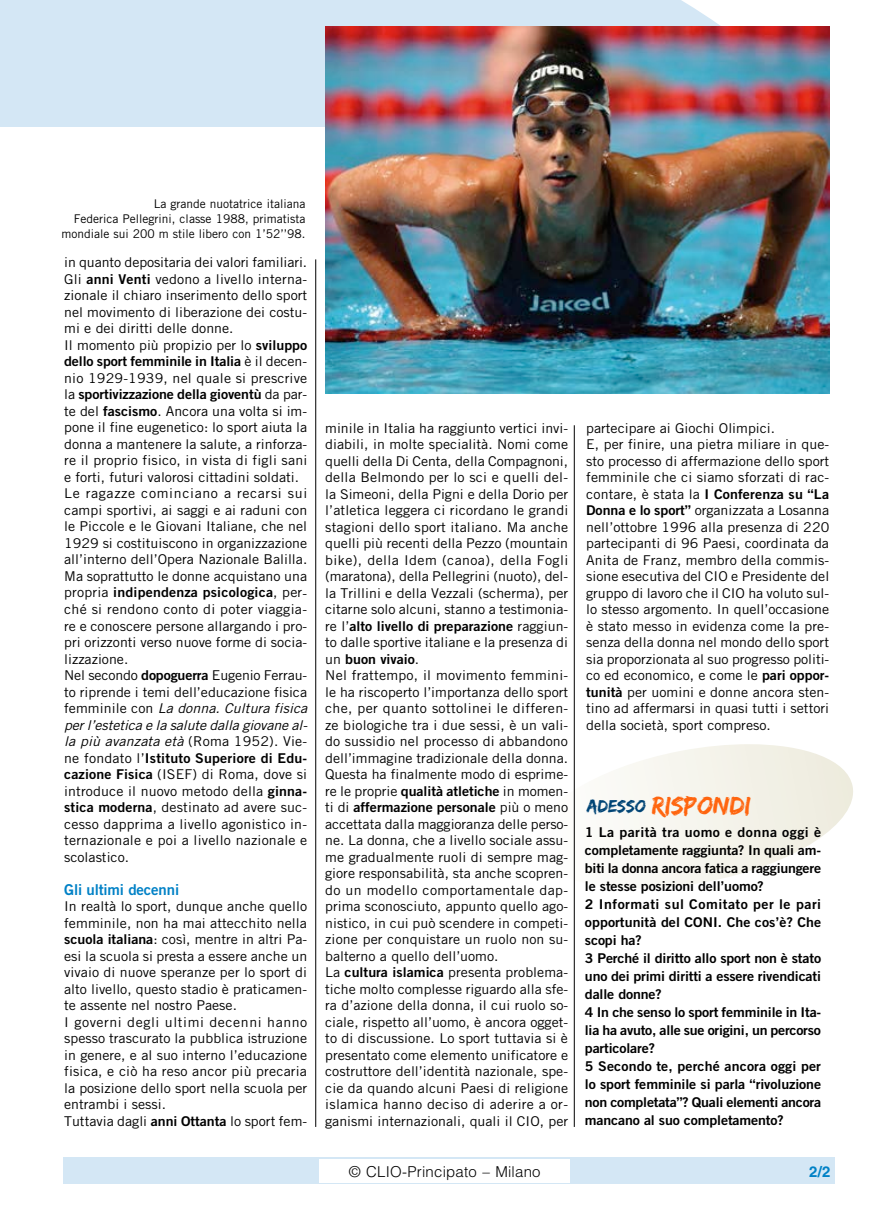
<style>
.page{position:relative;width:893px;height:1212px;background:#fff}
.page>*{position:absolute;margin:0;border:0;box-sizing:border-box;transform-origin:0 0}
.t1{font:26.55px "Edo SZ";color:#ff650f}
.t2{font:300 15px "Helvetica LT Std";letter-spacing:.015em;color:#000}
.t3{font:15px "Trade Gothic LT Std Bd 2";letter-spacing:-.01em;color:#0081c6}
.t4{font:700 15px "Helvetica LT Std";color:#0081c6}
.t5{font:13.5px/16.5px "Trade Gothic LT Std";color:#000;scale:1.05 1}
.t6{font:13.5px/18px "Trade Gothic LT Std Bd 2";letter-spacing:-.01em;color:#000;scale:1.05 1}
.t7{font:13.5px "Trade Gothic LT Std Bd 2";letter-spacing:.015em;color:#000;scale:1.05 1}
.t8{font:12px/15px "Trade Gothic LT Std";color:#000;text-align:right}
.s1{font-family:"Trade Gothic LT Std Bd 2"}
.s2{font-family:"Trade Gothic LT Std"}
.s3{font-style:italic}
.s4{font-size:18.3px;color:#004475}
</style>
<div class="page">
<div style="left:64px;top:1157px;width:771px;height:27px;background:#d4e7f5"></div>
<div style="left:319px;top:1159px;width:251px;height:23px;background:#fff"></div>
<svg style="left:23px;top:0;width:807px;height:432px"></svg>
<div style="left:0;top:128px;width:893px;height:207px;background:#fff"></div>
<div style="left:0;top:0;width:23px;height:127px;background:#d4e7f5"></div>
<hr style="left:315px;top:259px;width:1px;height:868px;background:#000">
<svg style="left:573px;top:744px;width:280px;height:155px"></svg>
<img style="left:325px;top:27px;width:504px;height:366px">
<hr style="left:574px;top:425px;width:1px;height:702px;background:#000">
<p class="t8" style="left:61px;top:196px;width:245px">La grande nuotatrice italiana<br>Federica Pellegrini, classe 1988, primatista mondiale sui 200 m stile libero con 1’52’’98.</p>
<p class="t5" style="left:64px;top:254px;width:233px">in quanto depositaria dei valori familiari.<br>Gli <span class="s1">anni Venti</span> vedono a livello interna&shy;zionale il chiaro inserimento dello sport nel movimento di liberazione dei costu&shy;mi e dei diritti delle donne.<br>Il momento più propizio per lo <span class="s1">sviluppo</span></p>
<p class="t6" style="left:64px;top:352px;width:233px">dello sport femminile in Italia <span class="s2">è il decen-</span></p>
<p class="t5" style="left:64px;top:370px;width:233px">nio 1929-1939, nel quale si prescrive</p>
<p class="t6" style="left:64px;top:385px;width:233px"><span class="s2">la</span> sportivizzazione della gioventù <span class="s2">da par-</span></p>
<p class="t5" style="left:64px;top:403px;width:233px">te del <span class="s1">fascismo</span>. Ancora una volta si im&shy;pone il fine eugenetico: lo sport aiuta la donna a mantenere la salute, a rinforza&shy;re il proprio fisico, in vista di figli sani e forti, futuri valorosi cittadini soldati.<br>Le ragazze cominciano a recarsi sui campi sportivi, ai saggi e ai raduni con le Piccole e le Giovani Italiane, che nel 1929 si costituiscono in organizzazione all’interno dell’Opera Nazionale Balilla.<br>Ma soprattutto le donne acquistano una</p>
<p class="t7" style="left:64px;top:584px;width:233px"><span class="s2">propria</span> indipendenza psicologica<span class="s2">, per-</span></p>
<p class="t5" style="left:64px;top:601px;width:233px">ché si rendono conto di poter viaggia&shy;re e conoscere persone allargando i pro&shy;pri orizzonti verso nuove forme di socia&shy;lizzazione.<br>Nel secondo <span class="s1">dopoguerra</span> Eugenio Ferrau&shy;to riprende i temi dell’educazione fisica femminile con <span class="s3">La donna. Cultura fisica per l’estetica e la salute dalla giovane al&shy;la più avanzata età</span> (Roma 1952). Vie-</p>
<p class="t7" style="left:64px;top:749px;width:233px"><span class="s2">ne fondato l’</span>Istituto Superiore di Edu-</p>
<p class="t5" style="left:64px;top:766px;width:233px;text-align:justify"><span class="s1">cazione Fisica</span> (ISEF) di Roma, dove si introduce il nuovo metodo della <span class="s1">ginna&shy;stica moderna</span>, destinato ad avere suc&shy;cesso dapprima a livello agonistico in&shy;ternazionale e poi a livello nazionale e scolastico.</p>
<p class="t3" style="left:64px;top:880px;width:116px">Gli ultimi decenni</p>
<p class="t5" style="left:64px;top:898px;width:233px">In realtà lo sport, dunque anche quello femminile, non ha mai attecchito nella <span class="s1">scuola italiana</span>: così, mentre in altri Pa&shy;esi la scuola si presta a essere anche un vivaio di nuove speranze per lo sport di alto livello, questo stadio è praticamen&shy;te assente nel nostro Paese.<br>I governi degli ultimi decenni hanno spesso trascurato la pubblica istruzione in genere, e al suo interno l’educazione fisica, e ciò ha reso ancor più precaria la posizione dello sport nella scuola per entrambi i sessi.<br>Tuttavia dagli <span class="s1">anni Ottanta</span> lo sport fem-</p>
<p class="t5" style="left:325px;top:420px;width:233px;text-align:justify">minile in Italia ha raggiunto vertici invi&shy;diabili, in molte specialità. Nomi come quelli della Di Centa, della Compagnoni, della Belmondo per lo sci e quelli del&shy;la Simeoni, della Pigni e della Dorio per l’atletica leggera ci ricordano le grandi stagioni dello sport italiano. Ma anche quelli più recenti della Pezzo (mountain bike), della Idem (canoa), della Fogli (maratona), della Pellegrini (nuoto), del&shy;la Trillini e della Vezzali (scherma), per citarne solo alcuni, stanno a testimonia-</p>
<p class="t6" style="left:325px;top:617px;width:233px"><span class="s2">re l’</span>alto livello di preparazione <span class="s2">raggiun-</span></p>
<p class="t5" style="left:325px;top:634px;width:233px">to dalle sportive italiane e la presenza di</p>
<p class="t6" style="left:325px;top:650px;width:91px"><span class="s2">un</span> buon vivaio<span class="s2">.</span></p>
<p class="t5" style="left:325px;top:667px;width:233px;text-align:justify">Nel frattempo, il movimento femmini&shy;le ha riscoperto l’importanza dello sport che, per quanto sottolinei le differen&shy;ze biologiche tra i due sessi, è un vali&shy;do sussidio nel processo di abbandono dell’immagine tradizionale della donna.<br>Questa ha finalmente modo di esprime&shy;re le proprie <span class="s1">qualità atletiche</span> in momen-</p>
<p class="t6" style="left:325px;top:798px;width:233px"><span class="s2">ti di</span> affermazione personale <span class="s2">più o meno</span></p>
<p class="t5" style="left:325px;top:816px;width:233px">accettata dalla maggioranza delle perso&shy;ne. La donna, che a livello sociale assu&shy;me gradualmente ruoli di sempre mag&shy;giore responsabilità, sta anche scopren&shy;do un modello comportamentale dap&shy;prima sconosciuto, appunto quello ago&shy;nistico, in cui può scendere in competi&shy;zione per conquistare un ruolo non su&shy;balterno a quello dell’uomo.<br>La <span class="s1">cultura islamica</span> presenta problema&shy;tiche molto complesse riguardo alla sfe&shy;ra d’azione della donna, il cui ruolo so&shy;ciale, rispetto all’uomo, è ancora ogget&shy;to di discussione. Lo sport tuttavia si è presentato come elemento unificatore e costruttore dell’identità nazionale, spe&shy;cie da quando alcuni Paesi di religione islamica hanno deciso di aderire a or&shy;ganismi internazionali, quali il CIO, per</p>
<p class="t5" style="left:586px;top:420px;width:233px">partecipare ai Giochi Olimpici.<br>E, per finire, una pietra miliare in que&shy;sto processo di affermazione dello sport femminile che ci siamo sforzati di rac&shy;contare, è stata la <span class="s1">I Conferenza su “La Donna e lo sport”</span> organizzata a Losanna nell’ottobre 1996 alla presenza di 220 partecipanti di 96 Paesi, coordinata da Anita de Franz, membro della commis&shy;sione esecutiva del CIO e Presidente del gruppo di lavoro che il CIO ha voluto sul&shy;lo stesso argomento. In quell’occasione è stato messo in evidenza come la pre&shy;senza della donna nel mondo dello sport sia proporzionata al suo progresso politi&shy;co ed economico, e come le <span class="s1">pari oppor&shy;tunità</span> per uomini e donne ancora sten&shy;tino ad affermarsi in quasi tutti i settori della società, sport compreso.</p>
<h1 class="t1" style="left:587px;top:790px;width:165px"><span class="s4">ADESSO</span> RISPONDI</h1>
<p class="t6" style="left:585px;top:822px;width:227px">1 La parità tra uomo e donna oggi è completamente raggiunta? In quali am&shy;biti la donna ancora fatica a raggiungere le stesse posizioni dell’uomo?<br>2 Informati sul Comitato per le pari opportunità del CONI. Che cos’è? Che scopi ha?<br>3 Perché il diritto allo sport non è stato uno dei primi diritti a essere rivendicati dalle donne?<br>4 In che senso lo sport femminile in Ita&shy;lia ha avuto, alle sue origini, un percorso particolare?<br>5 Secondo te, perché ancora oggi per lo sport femminile si parla “rivoluzione non completata”? Quali elementi ancora mancano al suo completamento?</p>
<p class="t2" style="left:349px;top:1162px;width:193px">© CLIO-Principato – Milano</p>
<p class="t4" style="left:809px;top:1163px;width:23px">2/2</p>
</div>
